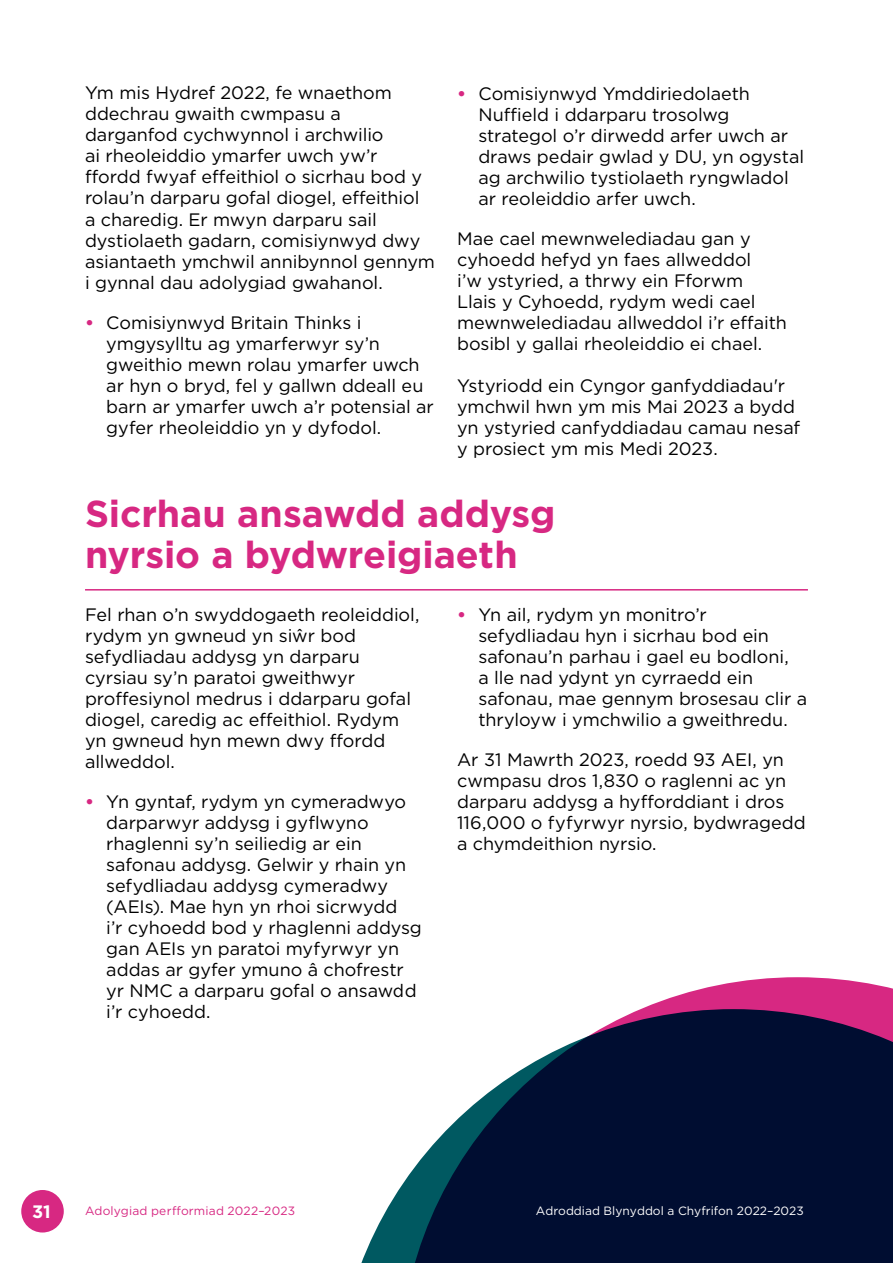
<style>
.page{position:relative;width:893px;height:1263px;background:#fff}
.page>*{position:absolute;margin:0;border:0;box-sizing:border-box;transform-origin:0 0}
.t1{font:700 37.5px/40.5px "Gotham";letter-spacing:-.005em;color:#d72882}
.t2{font:18px/21px "Gotham";letter-spacing:-.005em;color:#000}
.t3{font:700 18px "Gotham";color:#fff}
.t4{font:12px "Gotham";color:#fff}
.t5{font:12px "Gotham";letter-spacing:.015em;color:#d72882}
.s1{font-weight:700;color:#d72882}
</style>
<div class="page">
<hr style="left:85px;top:589px;width:723px;height:1px;background:#d72882">
<svg style="left:361px;top:1188px;width:39px;height:75px;fill:#005961"></svg>
<svg style="left:400px;top:977px;width:493px;height:286px;fill:#000d31"></svg>
<div style="left:21px;top:1190px;width:43px;height:42px;background:#d72882;border-radius:50%"></div>
<p class="t2" style="left:85px;top:82px;width:351px">Ym mis Hydref 2022, fe wnaethom ddechrau gwaith cwmpasu a darganfod cychwynnol i archwilio<br>ai rheoleiddio ymarfer uwch yw’r fordd fwyaf efeithiol o sicrhau bod y rolau’n darparu gofal diogel, efeithiol<br>a charedig. Er mwyn darparu sail dystiolaeth gadarn, comisiynwyd dwy asiantaeth ymchwil annibynnol gennym i gynnal dau adolygiad gwahanol.</p>
<p class="t2" style="left:106px;top:311px;width:329px;text-indent:-21px"><span class="s1">•</span> Comisiynwyd Britain Thinks i ymgysylltu ag ymarferwyr sy’n gweithio mewn rolau ymarfer uwch ar hyn o bryd, fel y gallwn ddeall eu barn ar ymarfer uwch a’r potensial ar gyfer rheoleiddio yn y dyfodol.</p>
<p class="t2" style="left:478px;top:82px;width:327px;text-indent:-21px"><span class="s1">•</span> Comisiynwyd Ymddiriedolaeth<br>Nufeld i ddarparu trosolwg strategol o’r dirwedd arfer uwch ar draws pedair gwlad y DU, yn ogystal ag archwilio tystiolaeth ryngwladol ar reoleiddio arfer uwch.</p>
<p class="t2" style="left:457px;top:227px;width:331px">Mae cael mewnwelediadau gan y cyhoedd hefyd yn faes allweddol<br>i’w ystyried, a thrwy ein Fforwm Llais y Cyhoedd, rydym wedi cael mewnwelediadau allweddol i’r efaith bosibl y gallai rheoleiddio ei chael.</p>
<p class="t2" style="left:457px;top:375px;width:345px">Ystyriodd ein Cyngor ganfyddiadau'r ymchwil hwn ym mis Mai 2023 a bydd yn ystyried canfyddiadau camau nesaf y prosiect ym mis Medi 2023.</p>
<p class="t1" style="left:85px;top:493px;width:472px">Sicrhau ansawdd addysg nyrsio a bydwreigiaeth</p>
<p class="t2" style="left:85px;top:603px;width:336px">Fel rhan o’n swyddogaeth reoleiddiol, rydym yn gwneud yn siŵr bod sefydliadau addysg yn darparu cyrsiau sy’n paratoi gweithwyr profesiynol medrus i ddarparu gofal diogel, caredig ac efeithiol. Rydym yn gwneud hyn mewn dwy fordd allweddol.</p>
<p class="t2" style="left:106px;top:791px;width:317px;text-indent:-21px"><span class="s1">•</span> Yn gyntaf, rydym yn cymeradwyo darparwyr addysg i gyfwyno rhaglenni sy’n seiliedig ar ein safonau addysg. Gelwir y rhain yn sefydliadau addysg cymeradwy (AEIs). Mae hyn yn rhoi sicrwydd<br>i’r cyhoedd bod y rhaglenni addysg gan AEIs yn paratoi myfyrwyr yn</p>
<p class="t2" style="left:106px;top:959px;width:312px">addas ar gyfer ymuno â chofrestr yr NMC a darparu gofal o ansawdd i’r cyhoedd.</p>
<p class="t2" style="left:478px;top:603px;width:330px;text-indent:-21px"><span class="s1">•</span> Yn ail, rydym yn monitro’r sefydliadau hyn i sicrhau bod ein safonau’n parhau i gael eu bodloni,<br>a lle nad ydynt yn cyrraedd ein safonau, mae gennym brosesau clir a thryloyw i ymchwilio a gweithredu.</p>
<p class="t2" style="left:457px;top:749px;width:350px">Ar 31 Mawrth 2023, roedd 93 AEI, yn cwmpasu dros 1,830 o raglenni ac yn darparu addysg a hyforddiant i dros 116,000 o fyfyrwyr nyrsio, bydwragedd a chymdeithion nyrsio.</p>
<p class="t3" style="left:32px;top:1200px;width:20px">31</p>
<p class="t5" style="left:85px;top:1203px;width:212px">Adolygiad performiad 2022–2023</p>
<p class="t4" style="left:536px;top:1203px;width:269px">Adroddiad Blynyddol a Chyfrifon 2022–2023</p>
</div>
